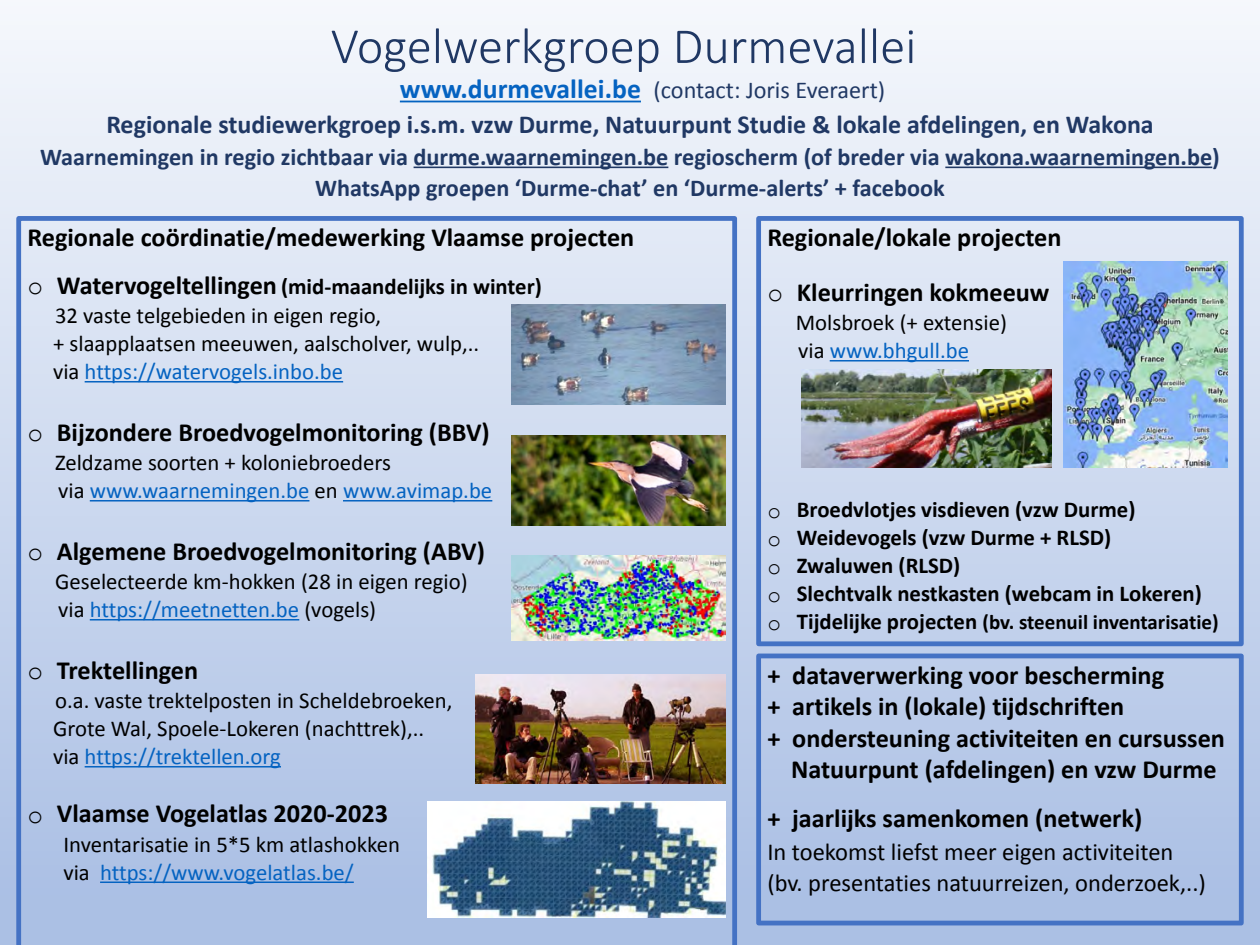
<style>
.page{position:relative;width:1260px;height:945px;background:#fff}
.page>*{position:absolute;margin:0;border:0;box-sizing:border-box;transform-origin:0 0}
.t1{font:300 50.75px "Calibri";color:#203864}
.t2{font:700 26.25px/54.2px "Calibri";color:#000}
.t3{font:700 26.07px "Calibri";color:#203864}
.t4{font:24.5px/31.5px "Calibri";color:#000}
.t5{font:700 24.32px/31px "Calibri";color:#203864;text-align:center}
.t6{font:24.32px "Calibri";color:#203864}
.t7{font:22.75px/28px "Calibri";color:#000}
.t8{font:700 22.75px/28px "Calibri";color:#000}
.t9{font:700 21px "Calibri";color:#000}
.s1{font-weight:700;font-size:27.65px;color:#0563c1}
.s2{font-family:"Courier New";font-size:26.25px}
.s3{font-weight:700;font-size:26.25px}
.s4{font-weight:700}
.s5{color:#0563c1}
.s6{font-family:"Courier New";font-weight:400}
.s7{font-family:"Courier New";font-weight:400;font-size:22.75px}
.s8{font-size:22.75px}
</style>
<div class="page">
<div style="left:0;top:0;width:1260px;height:945px;background:linear-gradient(to bottom,#f5f7fc,#a7bde3)"></div>
<hr style="left:400px;top:101px;width:241px;height:1px;background:#0563c1">
<hr style="left:414px;top:167px;width:254px;height:1px;background:#203864">
<hr style="left:945px;top:167px;width:267px;height:1px;background:#203864">
<svg style="left:16px;top:216px;width:721px;height:729px;background:#c2d1eb"></svg>
<hr style="left:85px;top:381px;width:258px;height:2px;background:#0563c1">
<hr style="left:90px;top:500px;width:219px;height:2px;background:#0563c1">
<hr style="left:343px;top:500px;width:149px;height:2px;background:#0563c1">
<hr style="left:90px;top:619px;width:209px;height:2px;background:#0563c1">
<hr style="left:85px;top:766px;width:196px;height:2px;background:#0563c1">
<hr style="left:100px;top:882px;width:254px;height:1px;background:#0563c1">
<img style="left:512px;top:305px;width:213px;height:99px">
<img style="left:512px;top:556px;width:213px;height:85px">
<img style="left:512px;top:436px;width:213px;height:89px">
<img style="left:476px;top:675px;width:249px;height:108px">
<div style="left:756px;top:216px;width:488px;height:430px;border:5px solid #4472c4"></div>
<hr style="left:830px;top:360px;width:139px;height:2px;background:#0563c1">
<img style="left:802px;top:370px;width:250px;height:97px">
<img style="left:1064px;top:262px;width:164px;height:205px">
<div style="left:756px;top:654px;width:488px;height:271px;border:5px solid #4472c4"></div>
<img style="left:427px;top:802px;width:298px;height:116px">
<h1 class="t1" style="left:331px;top:25px;width:587px">Vogelwerkgroep Durmevallei</h1>
<p class="t6" style="left:400px;top:80px;width:487px"><span class="s1">www.durmevallei.be</span> (contact: Joris Everaert)</p>
<p class="t3" style="left:106px;top:114px;width:1049px">Regionale studiewerkgroep i.s.m. vzw Durme, Natuurpunt Studie &amp; lokale afdelingen, en Wakona</p>
<p class="t5" style="left:40px;top:143px;width:1181px">Waarnemingen in regio zichtbaar via durme.waarnemingen.be regioscherm (of breder via wakona.waarnemingen.be)<br>WhatsApp groepen ‘Durme-chat’ en ‘Durme-alerts’ + facebook</p>
<p class="t2" style="left:27px;top:213px;width:608px">Regionale coördinatie/medewerking Vlaamse projecten</p>
<p class="t7" style="left:53px;top:274px;width:490px;line-height:28.5px;text-indent:-26px"><span class="s2">o</span> <span class="s3">Watervogeltellingen</span> <span class="s4">(mid-maandelijks in winter)<br></span>32 vaste telgebieden in eigen regio,<br>+ slaapplaatsen meeuwen, aalscholver, wulp,..<br>via <span class="s5">https://watervogels.inbo.be</span></p>
<p class="t2" style="left:27px;top:407px;width:464px"><span class="s6">o</span> Bijzondere Broedvogelmonitoring (BBV)</p>
<p class="t7" style="left:55px;top:451px;width:439px">Zeldzame soorten + koloniebroeders<br>via <span class="s5">www.waarnemingen.be</span> en <span class="s5">www.avimap.be</span></p>
<p class="t2" style="left:27px;top:526px;width:459px"><span class="s6">o</span> Algemene Broedvogelmonitoring (ABV)</p>
<p class="t7" style="left:55px;top:570px;width:414px">Geselecteerde km-hokken (28 in eigen regio) via <span class="s5">https://meetnetten.be</span> (vogels)</p>
<p class="t2" style="left:27px;top:645px;width:172px"><span class="s6">o</span> Trektellingen</p>
<p class="t7" style="left:53px;top:689px;width:401px">o.a. vaste trektelposten in Scheldebroeken,<br>Grote Wal, Spoele-Lokeren (nachttrek),.. via <span class="s5">https://trektellen.org</span></p>
<p class="t2" style="left:27px;top:788px;width:362px"><span class="s6">o</span> Vlaamse Vogelatlas 2020-2023</p>
<p class="t7" style="left:63px;top:832px;width:338px">Inventarisatie in 5*5 km atlashokken via <span class="s5">https://www.vogelatlas.be/</span></p>
<p class="t2" style="left:767px;top:213px;width:296px">Regionale/lokale projecten <span class="s6">o</span> Kleurringen kokmeeuw</p>
<p class="t7" style="left:796px;top:311px;width:213px">Molsbroek (+ extensie) via <span class="s5">www.bhgull.be</span></p>
<p class="t8" style="left:767px;top:498px;width:436px"><span class="s6">o</span> Broedvlotjes visdieven (vzw Durme)<br><span class="s6">o</span> Weidevogels (vzw Durme + RLSD)<br><span class="s6">o</span> Zwaluwen (RLSD)<br><span class="s6">o</span> Slechtvalk nestkasten (webcam in Lokeren)</p>
<p class="t9" style="left:767px;top:614px;width:453px"><span class="s7">o</span> <span class="s8">Tijdelijke projecten</span> (bv. steenuil inventarisatie)</p>
<p class="t2" style="left:767px;top:650px;width:398px">+ dataverwerking voor bescherming</p>
<p class="t2" style="left:767px;top:682px;width:359px">+ artikels in (lokale) tijdschriften</p>
<p class="t2" style="left:767px;top:713px;width:459px">+ ondersteuning activiteiten en cursussen</p>
<p class="t2" style="left:791px;top:745px;width:427px">Natuurpunt (afdelingen) en vzw Durme</p>
<p class="t2" style="left:767px;top:794px;width:377px">+ jaarlijks samenkomen (netwerk)</p>
<p class="t4" style="left:767px;top:838px;width:440px">In toekomst liefst meer eigen activiteiten (bv. presentaties natuurreizen, onderzoek,..)</p>
</div>
